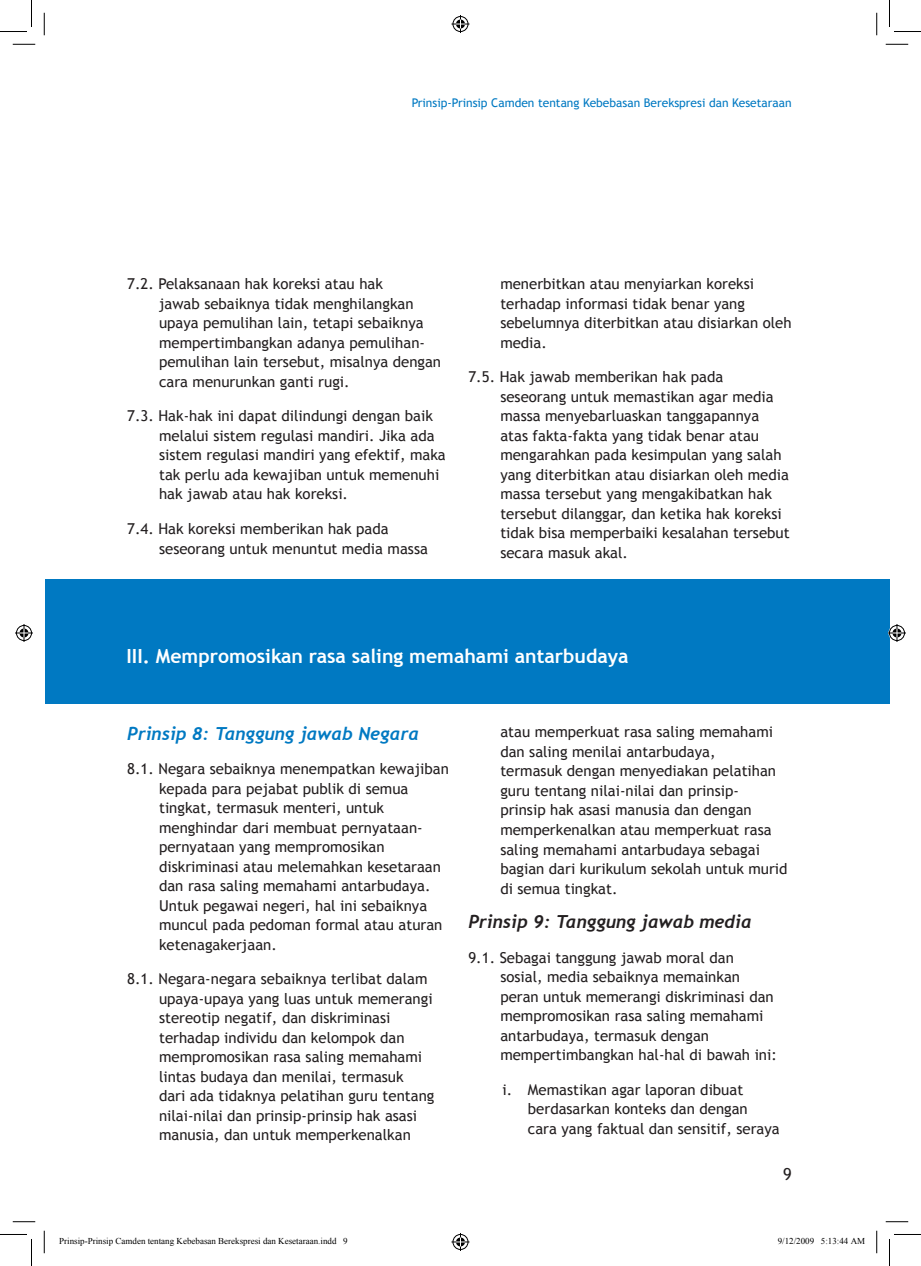
<style>
.page{position:relative;width:921px;height:1266px;background:#fff}
.page>*{position:absolute;margin:0;border:0;box-sizing:border-box;transform-origin:0 0}
.t1{font:700 19.5px "Trebuchet MS";color:#fff}
.t2{font:italic 700 18px "Trebuchet";color:#0079c2}
.t3{font:italic 700 18px "Trebuchet";color:#231f20}
.t4{font:16.5px "Trebuchet MS";color:#231f20}
.t5{font:15px/19.5px "Trebuchet MS";color:#231f20}
.t6{font:12px "Trebuchet MS";color:#0079c2}
.t7{font:9px "Times New Roman";color:#000}
</style>
<div class="page">
<div style="left:45px;top:579px;width:844px;height:125px;background:#0079c2"></div>
<svg style="left:13px;top:44px;width:22px;height:1px"></svg>
<svg style="left:886px;top:44px;width:22px;height:1px"></svg>
<svg style="left:13px;top:1221px;width:22px;height:1px"></svg>
<svg style="left:886px;top:1221px;width:22px;height:1px"></svg>
<svg style="left:44px;top:13px;width:1px;height:22px"></svg>
<svg style="left:44px;top:1230px;width:1px;height:22px"></svg>
<svg style="left:876px;top:13px;width:1px;height:22px"></svg>
<svg style="left:876px;top:1230px;width:1px;height:22px"></svg>
<svg style="left:0;top:0;width:32px;height:32px"></svg>
<svg style="left:0;top:1234px;width:32px;height:31px"></svg>
<svg style="left:889px;top:0;width:32px;height:32px"></svg>
<svg style="left:889px;top:1234px;width:32px;height:31px"></svg>
<svg style="left:451px;top:15px;width:18px;height:18px"></svg>
<svg style="left:451px;top:1233px;width:18px;height:17px"></svg>
<svg style="left:15px;top:624px;width:18px;height:18px"></svg>
<svg style="left:888px;top:624px;width:18px;height:18px"></svg>
<p class="t6" style="left:412px;top:96px;width:381px">Prinsip-Prinsip Camden tentang Kebebasan Berekspresi dan Kesetaraan</p>
<p class="t5" style="left:159px;top:274px;width:284px;text-indent:-32px">7.2. Pelaksanaan hak koreksi atau hak<br>jawab sebaiknya tidak menghilangkan upaya pemulihan lain, tetapi sebaiknya mempertimbangkan adanya pemulihan&shy;pemulihan lain tersebut, misalnya dengan cara menurunkan ganti rugi.</p>
<p class="t5" style="left:159px;top:406px;width:288px;text-indent:-32px">7.3. Hak-hak ini dapat dilindungi dengan baik melalui sistem regulasi mandiri. Jika ada sistem regulasi mandiri yang efektif, maka tak perlu ada kewajiban untuk memenuhi hak jawab atau hak koreksi.</p>
<p class="t5" style="left:159px;top:519px;width:270px;text-indent:-32px">7.4. Hak koreksi memberikan hak pada seseorang untuk menuntut media massa</p>
<p class="t5" style="left:500px;top:274px;width:293px">menerbitkan atau menyiarkan koreksi terhadap informasi tidak benar yang sebelumnya diterbitkan atau disiarkan oleh media.</p>
<p class="t5" style="left:500px;top:367px;width:291px;text-indent:-32px">7.5. Hak jawab memberikan hak pada seseorang untuk memastikan agar media massa menyebarluaskan tanggapannya atas fakta-fakta yang tidak benar atau mengarahkan pada kesimpulan yang salah yang diterbitkan atau disiarkan oleh media massa tersebut yang mengakibatkan hak tersebut dilanggar, dan ketika hak koreksi tidak bisa memperbaiki kesalahan tersebut secara masuk akal.</p>
<p class="t1" style="left:127px;top:644px;width:503px">III. Mempromosikan rasa saling memahami antarbudaya</p>
<p class="t2" style="left:127px;top:722px;width:293px">Prinsip 8: Tanggung jawab Negara</p>
<p class="t5" style="left:159px;top:759px;width:291px;text-indent:-32px">8.1. Negara sebaiknya menempatkan kewajiban kepada para pejabat publik di semua tingkat, termasuk menteri, untuk menghindar dari membuat pernyataan&shy;pernyataan yang mempromosikan diskriminasi atau melemahkan kesetaraan dan rasa saling memahami antarbudaya.<br>Untuk pegawai negeri, hal ini sebaiknya muncul pada pedoman formal atau aturan ketenagakerjaan.</p>
<p class="t5" style="left:159px;top:969px;width:277px;text-indent:-32px">8.1. Negara-negara sebaiknya terlibat dalam upaya-upaya yang luas untuk memerangi stereotip negatif, dan diskriminasi terhadap individu dan kelompok dan mempromosikan rasa saling memahami lintas budaya dan menilai, termasuk<br>dari ada tidaknya pelatihan guru tentang nilai-nilai dan prinsip-prinsip hak asasi manusia, dan untuk memperkenalkan</p>
<p class="t5" style="left:500px;top:722px;width:289px">atau memperkuat rasa saling memahami dan saling menilai antarbudaya,<br>termasuk dengan menyediakan pelatihan guru tentang nilai-nilai dan prinsip&shy;prinsip hak asasi manusia dan dengan memperkenalkan atau memperkuat rasa saling memahami antarbudaya sebagai bagian dari kurikulum sekolah untuk murid di semua tingkat.</p>
<p class="t3" style="left:468px;top:910px;width:285px">Prinsip 9: Tanggung jawab media</p>
<p class="t5" style="left:500px;top:947px;width:278px;text-indent:-32px">9.1. Sebagai tanggung jawab moral dan sosial, media sebaiknya memainkan peran untuk memerangi diskriminasi dan mempromosikan rasa saling memahami antarbudaya, termasuk dengan mempertimbangkan hal-hal di bawah ini:</p>
<p class="t5" style="left:528px;top:1079px;width:253px;text-indent:-26px">i. Memastikan agar laporan dibuat berdasarkan konteks dan dengan cara yang faktual dan sensitif, seraya</p>
<p class="t4" style="left:783px;top:1164px;width:10px">9</p>
<p class="t7" style="left:59px;top:1234px;width:290px">Prinsip-Prinsip Camden tentang Kebebasan Berekspresi dan Kesetaraan.indd 9</p>
<p class="t7" style="left:778px;top:1234px;width:89px">9/12/2009 5:13:44 AM</p>
</div>
